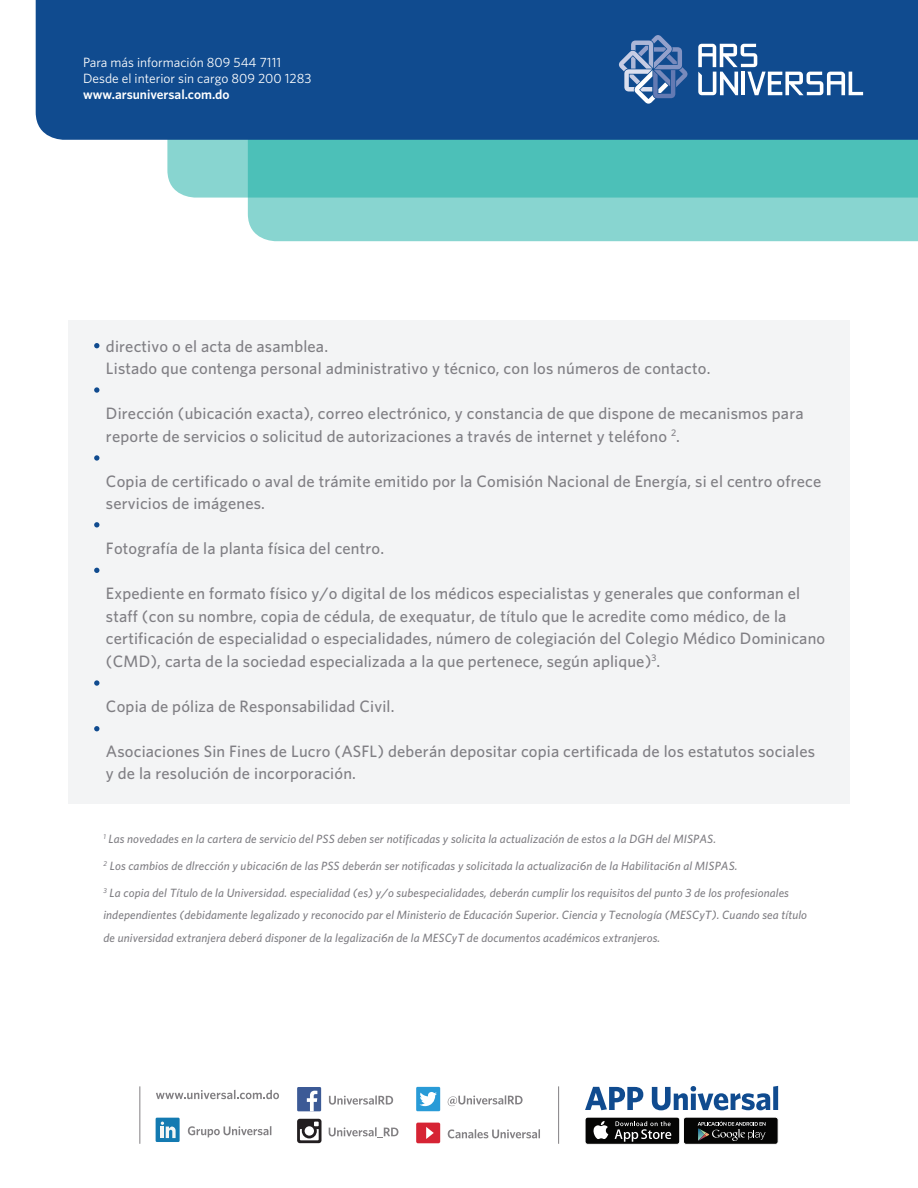
<style>
.page{position:relative;width:918px;height:1188px;background:#fff}
.page>*{position:absolute;margin:0;border:0;box-sizing:border-box;transform-origin:0 0}
.t1{font:500 16.5px/22.5px "Whitney";letter-spacing:.01em;color:#807f84}
.t2{font:13.5px/16.2px "Whitney";color:#fff}
.t3{font:600 13.5px "Whitney";color:#fff}
.t4{font:italic 500 12px/22.5px "Whitney";letter-spacing:.01em;color:#807f84}
</style>
<div class="page">
<div style="left:416px;top:1123px;width:24px;height:20px;background:#d62434;border-radius:2px"></div>
<div style="left:416px;top:1087px;width:24px;height:24px;background:#299bd7"></div>
<svg style="left:426px;top:1127px;width:8px;height:12px"></svg>
<svg style="left:419px;top:1092px;width:18px;height:14px"></svg>
<svg style="left:448px;top:1095px;width:75px;height:11px"></svg>
<svg style="left:448px;top:1129px;width:92px;height:9px"></svg>
<svg style="left:297px;top:1119px;width:25px;height:24px"></svg>
<div style="left:297px;top:1087px;width:24px;height:24px;background:#3c5a96"></div>
<svg style="left:307px;top:1091px;width:10px;height:20px"></svg>
<svg style="left:329px;top:1095px;width:64px;height:10px"></svg>
<svg style="left:329px;top:1127px;width:69px;height:11px"></svg>
<svg style="left:585px;top:1087px;width:58px;height:23px"></svg>
<svg style="left:652px;top:1086px;width:126px;height:24px"></svg>
<div style="left:585px;top:1117px;width:95px;height:27px;background:#050504;border-radius:3px"></div>
<div style="left:585px;top:1117px;width:95px;height:28px;border:1px solid #fff;border-radius:3px"></div>
<svg style="left:593px;top:1121px;width:15px;height:18px"></svg>
<svg style="left:615px;top:1121px;width:56px;height:21px"></svg>
<div style="left:683px;top:1117px;width:95px;height:27px;background:#050504;border-radius:3px"></div>
<div style="left:683px;top:1117px;width:95px;height:28px;border:1px solid #fff;border-radius:3px"></div>
<svg style="left:698px;top:1121px;width:68px;height:20px"></svg>
<hr style="left:558px;top:1086px;width:1px;height:58px;background:#828083">
<hr style="left:139px;top:1086px;width:1px;height:58px;background:#828083">
<div style="left:156px;top:1118px;width:24px;height:24px;background:#137ab1"></div>
<svg style="left:161px;top:1122px;width:15px;height:16px"></svg>
<svg style="left:188px;top:1126px;width:83px;height:12px"></svg>
<svg style="left:156px;top:1090px;width:123px;height:9px"></svg>
<svg style="left:167px;top:140px;width:81px;height:58px;fill:#88d5d0"></svg>
<svg style="left:248px;top:140px;width:670px;height:101px;fill:#4cc0b8"></svg>
<div style="left:36px;top:0;width:882px;height:140px;background:#104b8f"></div>
<svg style="left:698px;top:44px;width:171px;height:51px"></svg>
<svg style="left:619px;top:35px;width:69px;height:69px"></svg>
<div style="left:68px;top:320px;width:782px;height:483px;background:#f3f4f5"></div>
<svg style="left:94px;top:343px;width:5px;height:5px"></svg>
<svg style="left:94px;top:387px;width:5px;height:6px"></svg>
<svg style="left:94px;top:455px;width:5px;height:6px"></svg>
<svg style="left:94px;top:522px;width:5px;height:5px"></svg>
<svg style="left:94px;top:568px;width:5px;height:5px"></svg>
<svg style="left:94px;top:680px;width:5px;height:6px"></svg>
<svg style="left:94px;top:726px;width:5px;height:5px"></svg>
<p class="t2" style="left:83px;top:54px;width:230px">Para más información 809 544 7111<br>Desde el interior sin cargo 809 200 1283</p>
<p class="t3" style="left:83px;top:86px;width:148px">www.arsuniversal.com.do</p>
<p class="t1" style="left:106px;top:334px;width:606px">directivo o el acta de asamblea.<br>Listado que contenga personal administrativo y técnico, con los números de contacto.</p>
<p class="t1" style="left:106px;top:402px;width:699px">Dirección (ubicación exacta), correo electrónico, y constancia de que dispone de mecanismos para reporte de servicios o solicitud de autorizaciones a través de internet y teléfono <sup>2</sup>.</p>
<p class="t1" style="left:106px;top:469px;width:717px">Copia de certificado o aval de trámite emitido por la Comisión Nacional de Energía, si el centro ofrece servicios de imágenes.</p>
<p class="t1" style="left:106px;top:537px;width:280px">Fotografía de la planta física del centro.</p>
<p class="t1" style="left:106px;top:582px;width:721px">Expediente en formato físico y/o digital de los médicos especialistas y generales que conforman el staff (con su nombre, copia de cédula, de exequatur, de título que le acredite como médico, de la certificación de especialidad o especialidades, número de colegiación del Colegio Médico Dominicano (CMD), carta de la sociedad especializada a la que pertenece, según aplique)<sup>3</sup>.</p>
<p class="t1" style="left:106px;top:694px;width:290px">Copia de póliza de Responsabilidad Civil.</p>
<p class="t1" style="left:106px;top:739px;width:711px">Asociaciones Sin Fines de Lucro (ASFL) deberán depositar copia certificada de los estatutos sociales y de la resolución de incorporación.</p>
<p class="t4" style="left:103px;top:827px;width:614px"><sup>1</sup> Las novedades en la cartera de servicio del PSS deben ser notificadas y solicita la actualización de estos a la DGH del MISPAS.</p>
<p class="t4" style="left:103px;top:854px;width:636px"><sup>2</sup> Los cambios de dlrección y ubicaci6n de las PSS deberán ser notificadas y solicitada la actualizaci6n de la Habilitaci6n al MISPAS.</p>
<p class="t4" style="left:103px;top:881px;width:705px"><sup>3</sup> La copia del Título de la Universidad. especialidad (es) y/o subespecialidades, deberán cumplir los requisitos del punto 3 de los profesionales independientes (debidamente legalizado y reconocido par el Ministerio de Educación Superior. Ciencia y Tecnología (MESCyT). Cuando sea título de universidad extranjera deberá disponer de la legalizaci6n de la MESCyT de documentos académicos extranjeros.</p>
</div>
